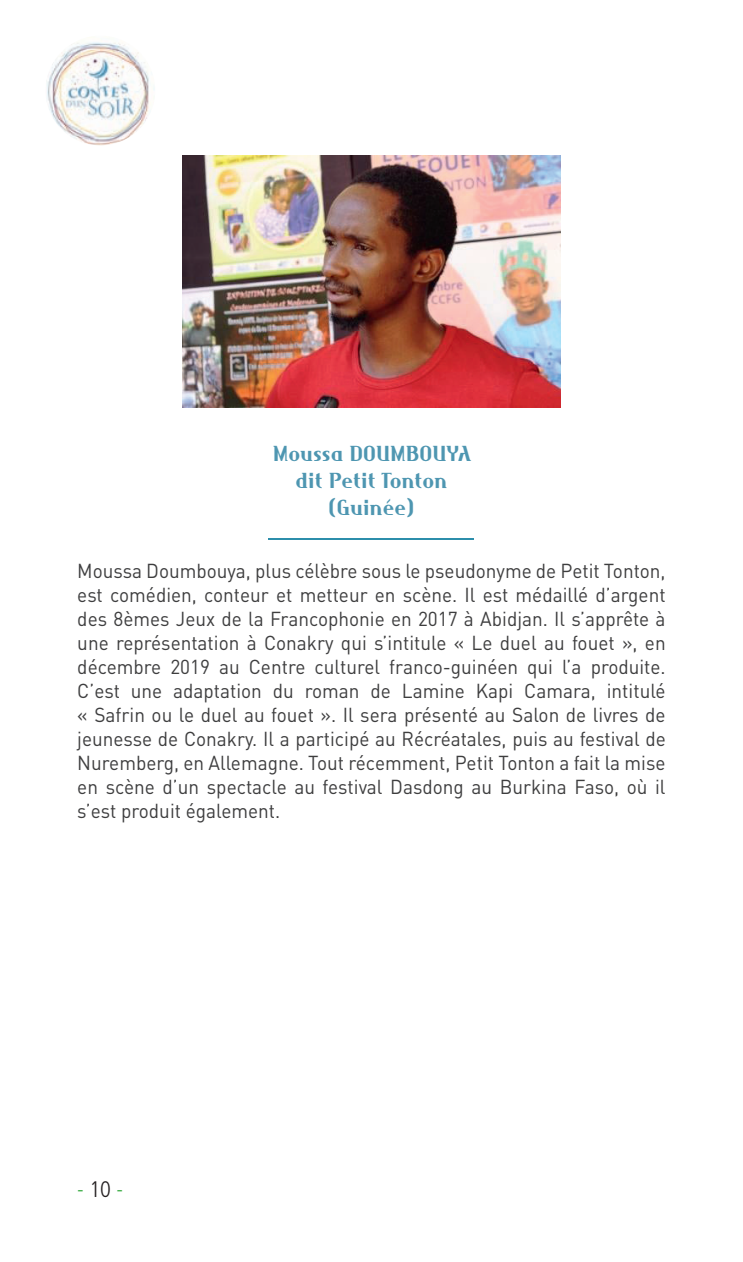
<style>
.page{position:relative;width:743px;height:1262px;background:#fff}
.page>*{position:absolute;margin:0;border:0;box-sizing:border-box;transform-origin:0 0}
.t1{font:700 22.5px/27px "Maverick";color:#4e96b1;text-align:center;scale:.95 1}
.t2{font:300 condensed 22.5px "Frutiger";color:#40ae49}
.t3{font:20px/24px "DINOT";color:#3e3e3f;text-align:justify;scale:.95 1}
.s1{color:#231f20}
</style>
<div class="page">
<img style="left:46px;top:36px;width:109px;height:109px;border-radius:55px">
<img style="left:183px;top:156px;width:377px;height:251px">
<hr style="left:269px;top:538px;width:205px;height:1px;background:#2c8eab">
<p class="t1" style="left:273px;top:440px;width:210px">Moussa DOUMBOUYA dit Petit Tonton (Guinée)</p>
<p class="t3" style="left:77px;top:557px;width:621px">Moussa Doumbouya, plus célèbre sous le pseudonyme de Petit Tonton, est comédien, conteur et metteur en scène. Il est médaillé d’argent des 8èmes Jeux de la Francophonie en 2017 à Abidjan. Il s’apprête à une représentation à Conakry qui s’intitule « Le duel au fouet », en décembre 2019 au Centre culturel franco-guinéen qui l’a produite.<br>C’est une adaptation du roman de Lamine Kapi Camara, intitulé « Safrin ou le duel au fouet ». Il sera présenté au Salon de livres de jeunesse de Conakry. Il a participé au Récréatales, puis au festival de Nuremberg, en Allemagne. Tout récemment, Petit Tonton a fait la mise en scène d’un spectacle au festival Dasdong au Burkina Faso, où il s’est produit également.</p>
<p class="t2" style="left:77px;top:1176px;width:47px">- <span class="s1">10</span> -</p>
</div>
